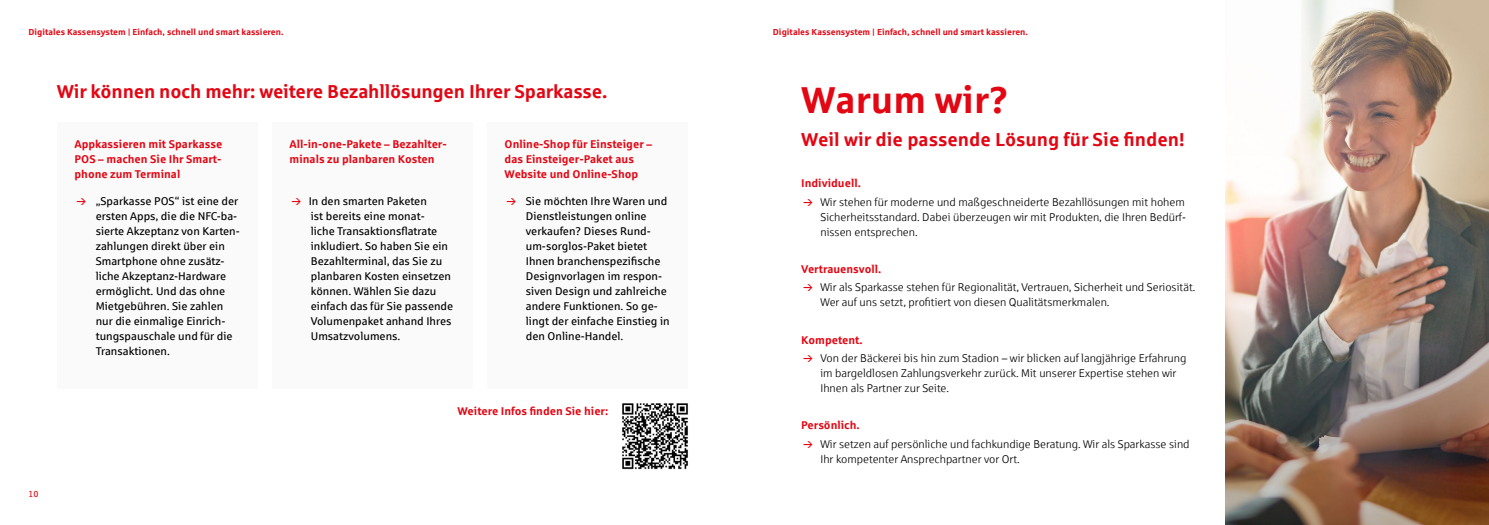
<style>
.page{position:relative;width:1489px;height:525px;background:#fff}
.page>*{position:absolute;margin:0;border:0;box-sizing:border-box;transform-origin:0 0}
.t1{font:700 37.5px "Sparkasse Rg";color:#e30613}
.t2{font:700 18.75px "Sparkasse Rg";letter-spacing:-.01em;color:#e30613}
.t3{font:11.25px/15px "Sparkasse Rg";color:#000}
.t4{font:11.25px/15px "Sparkasse Lt";color:#000}
.t5{font:700 11.25px/15px "Sparkasse Rg";color:#e30613}
.t6{font:700 8.75px "Sparkasse Rg";color:#e30613}
.t7{font:8.75px "Sparkasse Rg";color:#e30613}
</style>
<div class="page">
<div style="left:57px;top:122px;width:200px;height:266px;background:#fafafa"></div>
<div style="left:272px;top:122px;width:200px;height:266px;background:#fafafa"></div>
<div style="left:487px;top:122px;width:200px;height:266px;background:#fafafa"></div>
<img style="left:622px;top:403px;width:66px;height:67px">
<img style="left:1225px;top:0;width:263px;height:524px">
<p class="t6" style="left:28px;top:26px;width:257px">Digitales Kassensystem | Einfach, schnell und smart kassieren.</p>
<h2 class="t2" style="left:57px;top:80px;width:552px">Wir können noch mehr: weitere Bezahllösungen Ihrer Sparkasse.</h2>
<p class="t5" style="left:74px;top:136px;width:149px;text-align:justify">Appkassieren mit Sparkasse POS – machen Sie Ihr Smart&shy;phone zum Terminal</p>
<p class="t3" style="left:96px;top:193px;width:146px">„Sparkasse POS“ ist eine der ersten Apps, die die NFC-ba&shy;sierte Akzeptanz von Karten&shy;zahlungen direkt über ein<br>Smartphone ohne zusätz&shy;liche Akzeptanz-Hardware ermöglicht. Und das ohne<br>Mietgebühren. Sie zahlen nur die einmalige Einrich&shy;tungspauschale und für die<br>Transaktionen.</p>
<p class="t5" style="left:289px;top:136px;width:159px">All-in-one-Pakete – Bezahlter&shy;minals zu planbaren Kosten</p>
<p class="t3" style="left:309px;top:193px;width:146px">In den smarten Paketen<br>ist bereits eine monat-<br>liche Transaktionsflatrate inkludiert. So haben Sie ein<br>Bezahlterminal, das Sie zu planbaren Kosten einsetzen können. Wählen Sie dazu einfach das für Sie passende<br>Volumenpaket anhand Ihres<br>Umsatzvolumens.</p>
<p class="t5" style="left:504px;top:136px;width:149px">Online-Shop für Einsteiger – das Einsteiger-Paket aus<br>Website und Online-Shop</p>
<p class="t3" style="left:526px;top:193px;width:145px">Sie möchten Ihre Waren und<br>Dienstleistungen online verkaufen? Dieses Rund&shy;um-sorglos-Paket bietet<br>Ihnen branchenspezifische<br>Designvorlagen im respon&shy;siven Design und zahlreiche andere Funktionen. So ge&shy;lingt der einfache Einstieg in den Online-Handel.</p>
<p class="t7" style="left:28px;top:488px;width:12px">10</p>
<p class="t5" style="left:457px;top:403px;width:152px">Weitere Infos finden Sie hier:</p>
<p class="t6" style="left:772px;top:26px;width:257px">Digitales Kassensystem | Einfach, schnell und smart kassieren.</p>
<h1 class="t1" style="left:801px;top:76px;width:209px">Warum wir?</h1>
<h2 class="t2" style="left:801px;top:128px;width:385px">Weil wir die passende Lösung für Sie finden!</h2>
<p class="t5" style="left:801px;top:175px;width:61px">Individuell.</p>
<p class="t4" style="left:820px;top:194px;width:367px;text-align:justify">Wir stehen für moderne und maßgeschneiderte Bezahllösungen mit hohem Sicherheitsstandard. Dabei überzeugen wir mit Produkten, die Ihren Bedürf&shy;nissen entsprechen.</p>
<p class="t5" style="left:801px;top:261px;width:81px">Vertrauensvoll.</p>
<p class="t4" style="left:820px;top:280px;width:376px">Wir als Sparkasse stehen für Regionalität, Vertrauen, Sicherheit und Seriosität.<br>Wer auf uns setzt, profitiert von diesen Qualitätsmerkmalen.</p>
<p class="t5" style="left:801px;top:331px;width:63px">Kompetent.</p>
<p class="t4" style="left:820px;top:350px;width:367px">Von der Bäckerei bis hin zum Stadion – wir blicken auf langjährige Erfahrung im bargeldlosen Zahlungsverkehr zurück. Mit unserer Expertise stehen wir<br>Ihnen als Partner zur Seite.</p>
<p class="t5" style="left:801px;top:417px;width:60px">Persönlich.</p>
<p class="t4" style="left:820px;top:436px;width:370px">Wir setzen auf persönliche und fachkundige Beratung. Wir als Sparkasse sind<br>Ihr kompetenter Ansprechpartner vor Ort.</p>
</div>
